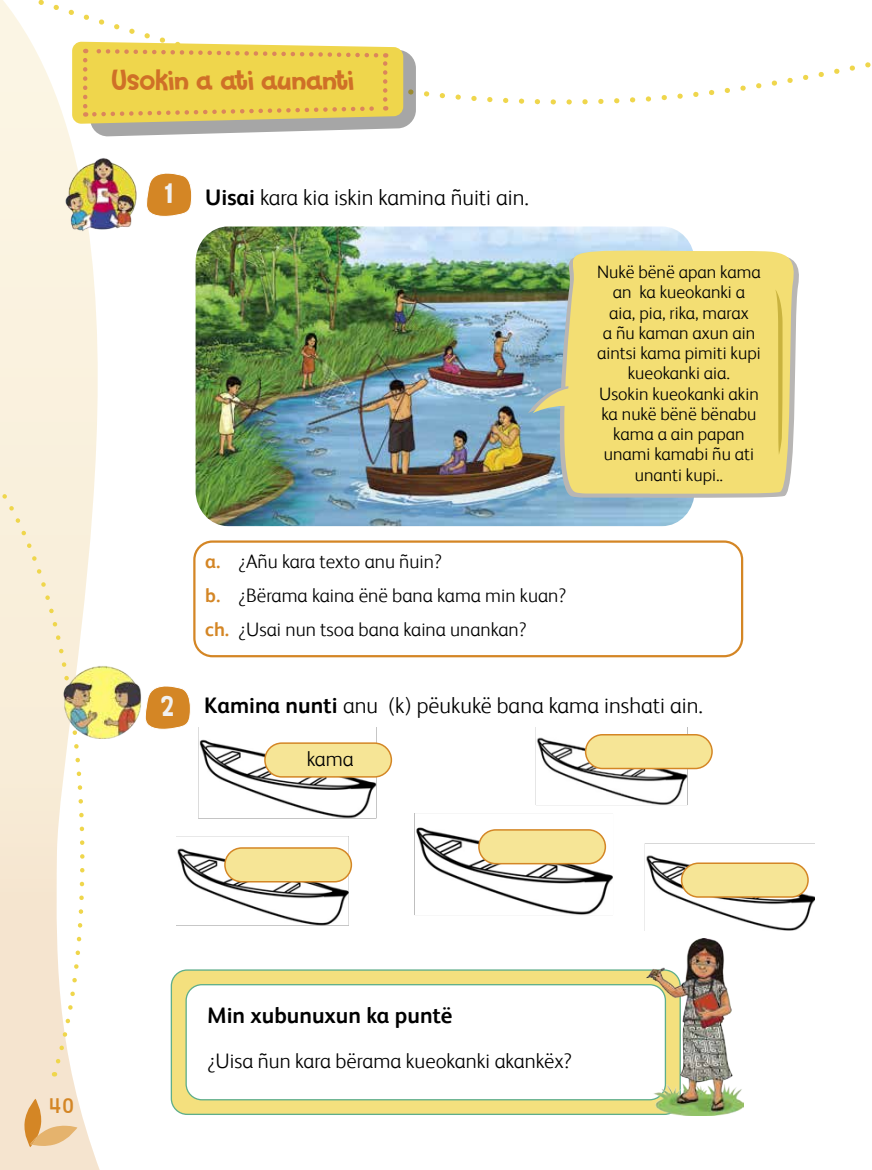
<style>
.page{position:relative;width:872px;height:1170px;background:#fff}
.page>*{position:absolute;margin:0;border:0;box-sizing:border-box;transform-origin:0 0}
.t1{font:30px "Glitter Candy";letter-spacing:-.02em;color:#cf7027}
.t2{font:22.5px "Dune";color:#000}
.t3{font:700 22.5px "Dune";color:#000}
.t4{font:21px "Dune";color:#000}
.t5{font:700 21px "Dune";color:#d48625}
.t6{font:19.5px/34px "Dune";color:#000}
.t7{font:18px/20.2px "Dune";color:#000;text-align:center}
.s1{font-family:"Glitter Candy";font-size:30px;color:#f1f1f1}
.s2{font-weight:700}
.s3{font-weight:700;color:#d48625}
</style>
<div class="page">
<svg style="left:0;top:255px;width:99px;height:914px;background:#f9efdd"></svg>
<svg style="left:0;top:467px;width:99px;height:599px"></svg>
<svg style="left:0;top:0;width:871px;height:255px"></svg>
<svg style="left:23px;top:1098px;width:54px;height:49px;background:#ebc799"></svg>
<div style="left:171px;top:969px;width:509px;height:145px;background:#f4e07e;border-radius:16px"></div>
<div style="left:171px;top:969px;width:510px;height:145px;border:1px solid #5eae8b;border-radius:16px"></div>
<div style="left:186px;top:984px;width:479px;height:115px;background:#fff;border-radius:16px"></div>
<div style="left:185px;top:983px;width:481px;height:117px;border:1px solid #5eae8b;border-radius:16px"></div>
<svg style="left:72px;top:42px;width:344px;height:95px;background:#e5d069"></svg>
<svg style="left:146px;top:172px;width:46px;height:45px"></svg>
<svg style="left:156px;top:686px;width:35px;height:44px"></svg>
<img style="left:50px;top:661px;width:106px;height:90px">
<img style="left:62px;top:155px;width:83px;height:82px">
<img style="left:196px;top:226px;width:498px;height:300px">
<svg style="left:548px;top:253px;width:254px;height:245px"></svg>
<svg style="left:553px;top:250px;width:243px;height:244px;background:#ebda7a"></svg>
<svg style="left:775px;top:289px;width:7px;height:166px"></svg>
<svg style="left:528px;top:386px;width:42px;height:27px"></svg>
<img style="left:646px;top:938px;width:97px;height:177px">
<img style="left:176px;top:727px;width:638px;height:203px">
<div style="left:479px;top:829px;width:126px;height:34px;background:#f6e596;border-radius:17px"></div>
<div style="left:478px;top:829px;width:128px;height:35px;border:2px solid #d48625;border-radius:17px"></div>
<div style="left:681px;top:863px;width:127px;height:33px;background:#f6e596;border-radius:17px"></div>
<div style="left:681px;top:862px;width:127px;height:35px;border:2px solid #d48625;border-radius:17px"></div>
<div style="left:585px;top:734px;width:127px;height:34px;background:#f6e596;border-radius:17px"></div>
<div style="left:585px;top:734px;width:128px;height:35px;border:2px solid #d48625;border-radius:17px"></div>
<div style="left:265px;top:743px;width:126px;height:33px;background:#f6e596;border-radius:17px"></div>
<div style="left:264px;top:742px;width:128px;height:35px;border:2px solid #d48625;border-radius:17px"></div>
<div style="left:225px;top:847px;width:126px;height:34px;background:#f6e596;border-radius:17px"></div>
<div style="left:224px;top:847px;width:128px;height:35px;border:2px solid #d48625;border-radius:17px"></div>
<div style="left:193px;top:540px;width:550px;height:117px;border:2px solid #d48625;border-radius:18px"></div>
<h1 class="t1" style="left:112px;top:61px;width:244px">Usokin a ati aunanti</h1>
<p class="t2" style="left:164px;top:182px;width:366px"><span class="s1">1</span> <span class="s2">Uisai</span> kara kia iskin kamina ñuiti ain.</p>
<p class="t6" style="left:205px;top:543px;width:362px"><span class="s3">a.</span> ¿Añu kara texto anu ñuin?<br><span class="s3">b.</span> ¿Bërama kaina ënë bana kama min kuan? <span class="s3">ch.</span> ¿Usai nun tsoa bana kaina unankan?</p>
<p class="t7" style="left:597px;top:261px;width:165px">Nukë bënë apan kama an ka kueokanki a<br>aia, pia, rika, marax<br>a ñu kaman axun ain aintsi kama pimiti kupi kueokanki aia.<br>Usokin kueokanki akin ka nukë bënë bënabu kama a ain papan unami kamabi ñu ati unanti kupi..</p>
<p class="t2" style="left:161px;top:691px;width:543px"><span class="s1">2</span> <span class="s2">Kamina nunti</span> anu (k) pëukukë bana kama inshati ain.</p>
<p class="t4" style="left:307px;top:744px;width:49px">kama</p>
<p class="t5" style="left:48px;top:1091px;width:27px">40</p>
<p class="t3" style="left:207px;top:1000px;width:247px">Min xubunuxun ka puntë</p>
<p class="t4" style="left:207px;top:1046px;width:366px">¿Uisa ñun kara bërama kueokanki akankëx?</p>
</div>
